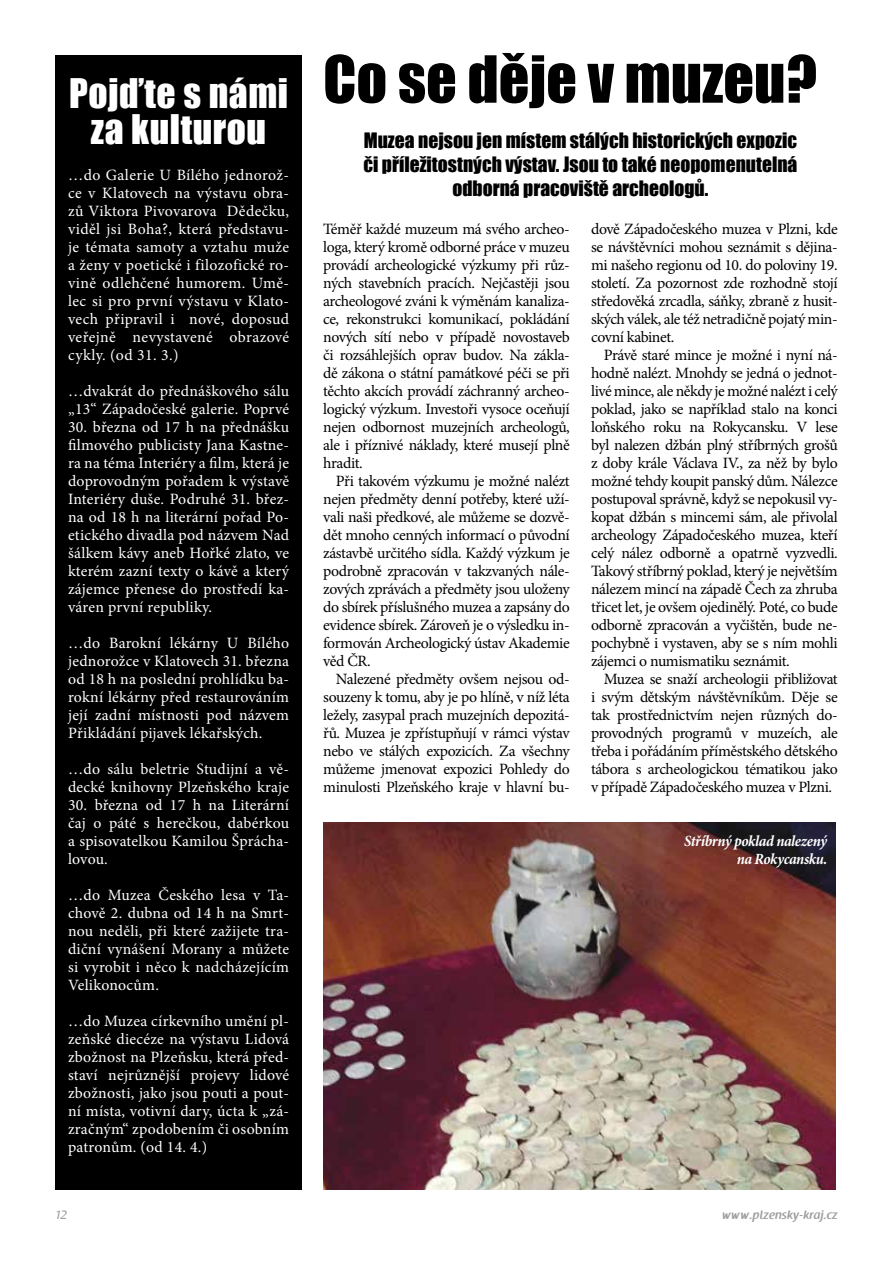
<style>
.page{position:relative;width:893px;height:1263px;background:#fff}
.page>*{position:absolute;margin:0;border:0;box-sizing:border-box;transform-origin:0 0}
.t1{font:60px "Impact";color:#000}
.t2{font:37.5px "Impact";letter-spacing:.015em;color:#fff}
.t3{font:19.5px/24px "Impact";color:#000;text-align:center}
.t4{font:15.75px/18px "Minion Pro";letter-spacing:-.025em;color:#000;text-align:justify}
.t5{font:15.75px/18px "Minion Pro";letter-spacing:.015em;color:#fff;text-align:justify}
.t6{font:italic 700 condensed 15.75px/18px "Minion Pro";letter-spacing:-.03em;color:#fff;text-align:right}
.t7{font:600 12px "Raspoutine";letter-spacing:.025em;color:#9c9e9f}
.t8{font:12px "Raspoutine Classic";color:#9c9e9f}
</style>
<div class="page">
<div style="left:55px;top:55px;width:247px;height:1134px;background:#000"></div>
<img style="left:323px;top:823px;width:513px;height:366px">
<h1 class="t1" style="left:69px;top:33px;width:749px"><sub>Pojďte</sub> <sub>s</sub> <sub>námi</sub> Co se děje v muzeu?</h1>
<h2 class="t2" style="left:91px;top:100px;width:177px">za kulturou</h2>
<p class="t5" style="left:68px;top:166px;width:223px">…do Galerie U Bílého jednorož&shy;ce v Klatovech na výstavu obra&shy;zů Viktora Pivovarova Dědečku, viděl jsi Boha?, která představu&shy;je témata samoty a vztahu muže a ženy v poetické i filozofické ro&shy;vině odlehčené humorem. Umě&shy;lec si pro první výstavu v Klato&shy;vech připravil i nové, doposud veřejně nevystavené obrazové cykly. (od 31. 3.)</p>
<p class="t5" style="left:68px;top:382px;width:223px">…dvakrát do přednáškového sálu „13“ Západočeské galerie. Poprvé</p>
<p class="t5" style="left:68px;top:418px;width:223px">30. března od 17 h na přednášku filmového publicisty Jana Kastne&shy;ra na téma Interiéry a film, která je doprovodným pořadem k výstavě Interiéry duše. Podruhé 31. břez&shy;na od 18 h na literární pořad Po&shy;etického divadla pod názvem Nad šálkem kávy aneb Hořké zlato, ve kterém zazní texty o kávě a který zájemce přenese do prostředí ka&shy;váren první republiky.</p>
<p class="t5" style="left:68px;top:634px;width:223px">…do Barokní lékárny U Bílého jednorožce v Klatovech 31. března od 18 h na poslední prohlídku ba&shy;rokní lékárny před restaurováním její zadní místnosti pod názvem Přikládání pijavek lékařských.</p>
<p class="t5" style="left:68px;top:760px;width:223px">…do sálu beletrie Studijní a vě&shy;decké knihovny Plzeňského kraje</p>
<p class="t5" style="left:68px;top:796px;width:223px">30. března od 17 h na Literární čaj o páté s herečkou, dabérkou a spisovatelkou Kamilou Šprácha&shy;lovou.</p>
<p class="t5" style="left:68px;top:886px;width:223px">…do Muzea Českého lesa v Ta&shy;chově 2. dubna od 14 h na Smrt&shy;nou neděli, při které zažijete tra&shy;diční vynášení Morany a můžete si vyrobit i něco k nadcházejícím Velikonocům.</p>
<p class="t5" style="left:68px;top:1012px;width:223px">…do Muzea církevního umění pl&shy;zeňské diecéze na výstavu Lidová zbožnost na Plzeňsku, která před&shy;staví nejrůznější projevy lidové zbožnosti, jako jsou pouti a pout&shy;ní místa, votivní dary, úcta k „zá&shy;zračným“ zpodobením či osobním patronům. (od 14. 4.)</p>
<p class="t3" style="left:363px;top:128px;width:436px">Muzea nejsou jen místem stálých historických expozic či příležitostných výstav. Jsou to také neopomenutelná odborná pracoviště archeologů.</p>
<p class="t4" style="left:323px;top:220px;width:248px">Téměř každé muzeum má svého archeo&shy;loga, který kromě odborné práce v muzeu provádí archeologické výzkumy při růz&shy;ných stavebních pracích. Nejčastěji jsou archeologové zváni k výměnám kanaliza&shy;ce, rekonstrukci komunikací, pokládání nových sítí nebo v případě novostaveb či rozsáhlejších oprav budov. Na zákla&shy;dě zákona o státní památkové péči se při těchto akcích provádí záchranný archeo&shy;logický výzkum. Investoři vysoce oceňují nejen odbornost muzejních archeologů, ale i příznivé náklady, které musejí plně hradit.</p>
<p class="t4" style="left:323px;top:472px;width:248px;text-indent:13px">Při takovém výzkumu je možné nalézt nejen předměty denní potřeby, které uží&shy;vali naši předkové, ale můžeme se dozvě&shy;dět mnoho cenných informací o původní zástavbě určitého sídla. Každý výzkum je podrobně zpracován v takzvaných nále&shy;zových zprávách a předměty jsou uloženy do sbírek příslušného muzea a zapsány do evidence sbírek. Zároveň je o výsledku in&shy;formován Archeologický ústav Akademie věd ČR.</p>
<p class="t4" style="left:323px;top:670px;width:248px;text-indent:13px">Nalezené předměty ovšem nejsou od&shy;souzeny k tomu, aby je po hlíně, v níž léta ležely, zasypal prach muzejních depozitá&shy;řů. Muzea je zpřístupňují v rámci výstav nebo ve stálých expozicích. Za všechny můžeme jmenovat expozici Pohledy do minulosti Plzeňského kraje v hlavní bu-</p>
<p class="t4" style="left:591px;top:220px;width:248px">dově Západočeského muzea v Plzni, kde se návštěvníci mohou seznámit s dějina&shy;mi našeho regionu od 10. do poloviny 19. století. Za pozornost zde rozhodně stojí středověká zrcadla, sáňky, zbraně z husit&shy;ských válek, ale též netradičně pojatý min&shy;covní kabinet.</p>
<p class="t4" style="left:591px;top:346px;width:248px;text-indent:13px">Právě staré mince je možné i nyní ná&shy;hodně nalézt. Mnohdy se jedná o jednot&shy;livé mince, ale někdy je možné nalézt i celý poklad, jako se například stalo na konci loňského roku na Rokycansku. V lese byl nalezen džbán plný stříbrných grošů z doby krále Václava IV., za něž by bylo možné tehdy koupit panský dům. Nálezce postupoval správně, když se nepokusil vy&shy;kopat džbán s mincemi sám, ale přivolal archeology Západočeského muzea, kteří celý nález odborně a opatrně vyzvedli.<br>Takový stříbrný poklad, který je největším nálezem mincí na západě Čech za zhruba třicet let, je ovšem ojedinělý. Poté, co bude odborně zpracován a vyčištěn, bude ne&shy;pochybně i vystaven, aby se s ním mohli zájemci o numismatiku seznámit.</p>
<p class="t4" style="left:591px;top:670px;width:248px;text-indent:13px">Muzea se snaží archeologii přibližovat i svým dětským návštěvníkům. Děje se tak prostřednictvím nejen různých do&shy;provodných programů v muzeích, ale třeba i pořádáním příměstského dětského tábora s archeologickou tématikou jako v případě Západočeského muzea v Plzni.</p>
<p class="t6" style="left:684px;top:832px;width:144px">Stříbrný poklad nalezený na Rokycansku.</p>
<p class="t8" style="left:56px;top:1208px;width:13px">12</p>
<p class="t7" style="left:722px;top:1208px;width:117px">www.plzensky-kraj.cz</p>
</div>
